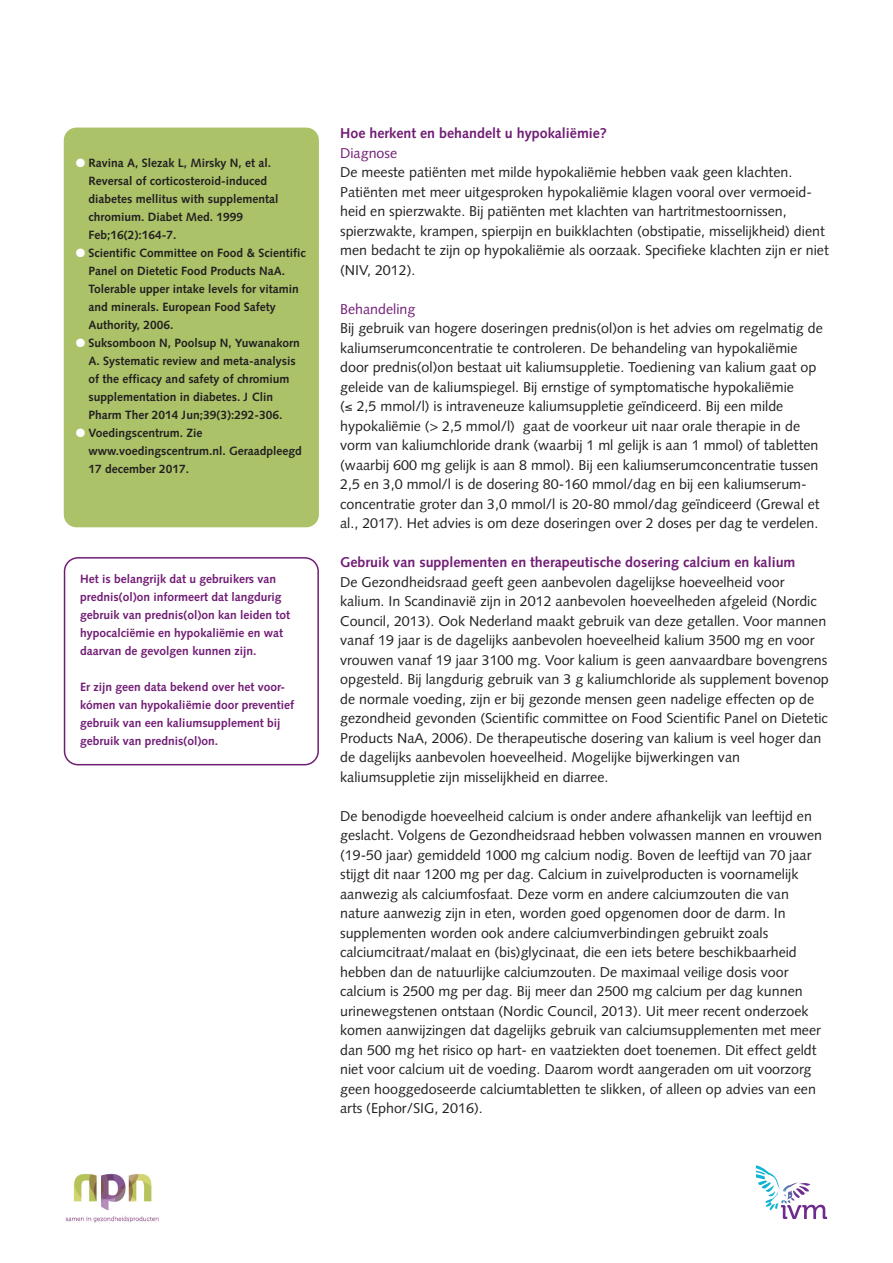
<style>
.page{position:relative;width:893px;height:1263px;background:#fff}
.page>*{position:absolute;margin:0;border:0;box-sizing:border-box;transform-origin:0 0}
.t1{font:14.25px/19.5px "Syntax";color:#231f20}
.t2{font:700 14.25px "Syntax";color:#711d75}
.t3{font:14.25px "Syntax";color:#711d75}
.t4{font:700 12px/18px "Syntax";color:#231f20}
.t5{font:700 12px/18px "Syntax";color:#711d75}
.s1{color:#fff}
</style>
<div class="page">
<div style="left:64px;top:128px;width:255px;height:399px;background:#abc269;border-radius:13px"></div>
<img style="left:65px;top:1174px;width:94px;height:48px">
<svg style="left:64px;top:557px;width:255px;height:208px"></svg>
<svg style="left:757px;top:1165px;width:70px;height:54px"></svg>
<p class="t4" style="left:89px;top:155px;width:191px;text-indent:-13px"><span class="s1">●</span> Ravina A, Slezak L, Mirsky N, et al.<br>Reversal of corticosteroid-induced diabetes mellitus with supplemental chromium. Diabet Med. 1999<br>Feb;16(2):164-7.</p>
<p class="t4" style="left:89px;top:245px;width:219px;text-indent:-13px"><span class="s1">●</span> Scientific Committee on Food &amp; Scientific Panel on Dietetic Food Products NaA.<br>Tolerable upper intake levels for vitamin and minerals. European Food Safety Authority, 2006.</p>
<p class="t4" style="left:89px;top:335px;width:213px;text-indent:-13px"><span class="s1">●</span> Suksomboon N, Poolsup N, Yuwanakorn A. Systematic review and meta-analysis of the efficacy and safety of chromium supplementation in diabetes. J Clin Pharm Ther 2014 Jun;39(3):292-306.</p>
<p class="t4" style="left:89px;top:425px;width:215px;text-indent:-13px"><span class="s1">●</span> Voedingscentrum. Zie www.voedingscentrum.nl. Geraadpleegd<br>17 december 2017.</p>
<p class="t5" style="left:80px;top:570px;width:211px">Het is belangrijk dat u gebruikers van prednis(ol)on informeert dat langdurig gebruik van prednis(ol)on kan leiden tot hypocalciëmie en hypokaliëmie en wat daarvan de gevolgen kunnen zijn.</p>
<p class="t5" style="left:80px;top:678px;width:215px">Er zijn geen data bekend over het voor&shy;kómen van hypokaliëmie door preventief gebruik van een kaliumsupplement bij gebruik van prednis(ol)on.</p>
<p class="t2" style="left:340px;top:128px;width:268px">Hoe herkent en behandelt u hypokaliëmie?</p>
<p class="t3" style="left:340px;top:147px;width:59px">Diagnose</p>
<p class="t1" style="left:340px;top:164px;width:490px">De meeste patiënten met milde hypokaliëmie hebben vaak geen klachten.<br>Patiënten met meer uitgesproken hypokaliëmie klagen vooral over vermoeid&shy;heid en spierzwakte. Bij patiënten met klachten van hartritmestoornissen, spierzwakte, krampen, spierpijn en buikklachten (obstipatie, misselijkheid) dient men bedacht te zijn op hypokaliëmie als oorzaak. Specifieke klachten zijn er niet (NIV, 2012).</p>
<p class="t3" style="left:340px;top:303px;width:77px">Behandeling</p>
<p class="t1" style="left:340px;top:320px;width:484px">Bij gebruik van hogere doseringen prednis(ol)on is het advies om regelmatig de kaliumserumconcentratie te controleren. De behandeling van hypokaliëmie door prednis(ol)on bestaat uit kaliumsuppletie. Toediening van kalium gaat op geleide van de kaliumspiegel. Bij ernstige of symptomatische hypokaliëmie<br>(≤ 2,5 mmol/l) is intraveneuze kaliumsuppletie geïndiceerd. Bij een milde hypokaliëmie (&gt; 2,5 mmol/l) gaat de voorkeur uit naar orale therapie in de vorm van kaliumchloride drank (waarbij 1 ml gelijk is aan 1 mmol) of tabletten (waarbij 600 mg gelijk is aan 8 mmol). Bij een kaliumserumconcentratie tussen 2,5 en 3,0 mmol/l is de dosering 80-160 mmol/dag en bij een kaliumserum&shy;concentratie groter dan 3,0 mmol/l is 20-80 mmol/dag geïndiceerd (Grewal et al., 2017). Het advies is om deze doseringen over 2 doses per dag te verdelen.</p>
<p class="t2" style="left:340px;top:557px;width:457px">Gebruik van supplementen en therapeutische dosering calcium en kalium</p>
<p class="t1" style="left:340px;top:573px;width:490px">De Gezondheidsraad geeft geen aanbevolen dagelijkse hoeveelheid voor kalium. In Scandinavië zijn in 2012 aanbevolen hoeveelheden afgeleid (Nordic Council, 2013). Ook Nederland maakt gebruik van deze getallen. Voor mannen vanaf 19 jaar is de dagelijks aanbevolen hoeveelheid kalium 3500 mg en voor vrouwen vanaf 19 jaar 3100 mg. Voor kalium is geen aanvaardbare bovengrens opgesteld. Bij langdurig gebruik van 3 g kaliumchloride als supplement bovenop de normale voeding, zijn er bij gezonde mensen geen nadelige effecten op de gezondheid gevonden (Scientific committee on Food Scientific Panel on Dietetic Products NaA, 2006). De therapeutische dosering van kalium is veel hoger dan de dagelijks aanbevolen hoeveelheid. Mogelijke bijwerkingen van kaliumsuppletie zijn misselijkheid en diarree.</p>
<p class="t1" style="left:340px;top:807px;width:484px">De benodigde hoeveelheid calcium is onder andere afhankelijk van leeftijd en geslacht. Volgens de Gezondheidsraad hebben volwassen mannen en vrouwen (19-50 jaar) gemiddeld 1000 mg calcium nodig. Boven de leeftijd van 70 jaar stijgt dit naar 1200 mg per dag. Calcium in zuivelproducten is voornamelijk aanwezig als calciumfosfaat. Deze vorm en andere calciumzouten die van nature aanwezig zijn in eten, worden goed opgenomen door de darm. In supplementen worden ook andere calciumverbindingen gebruikt zoals calciumcitraat/malaat en (bis)glycinaat, die een iets betere beschikbaarheid hebben dan de natuurlijke calciumzouten. De maximaal veilige dosis voor calcium is 2500 mg per dag. Bij meer dan 2500 mg calcium per dag kunnen urinewegstenen ontstaan (Nordic Council, 2013). Uit meer recent onderzoek komen aanwijzingen dat dagelijks gebruik van calciumsupplementen met meer dan 500 mg het risico op hart- en vaatziekten doet toenemen. Dit effect geldt niet voor calcium uit de voeding. Daarom wordt aangeraden om uit voorzorg geen hooggedoseerde calciumtabletten te slikken, of alleen op advies van een arts (Ephor/SIG, 2016).</p>
</div>
